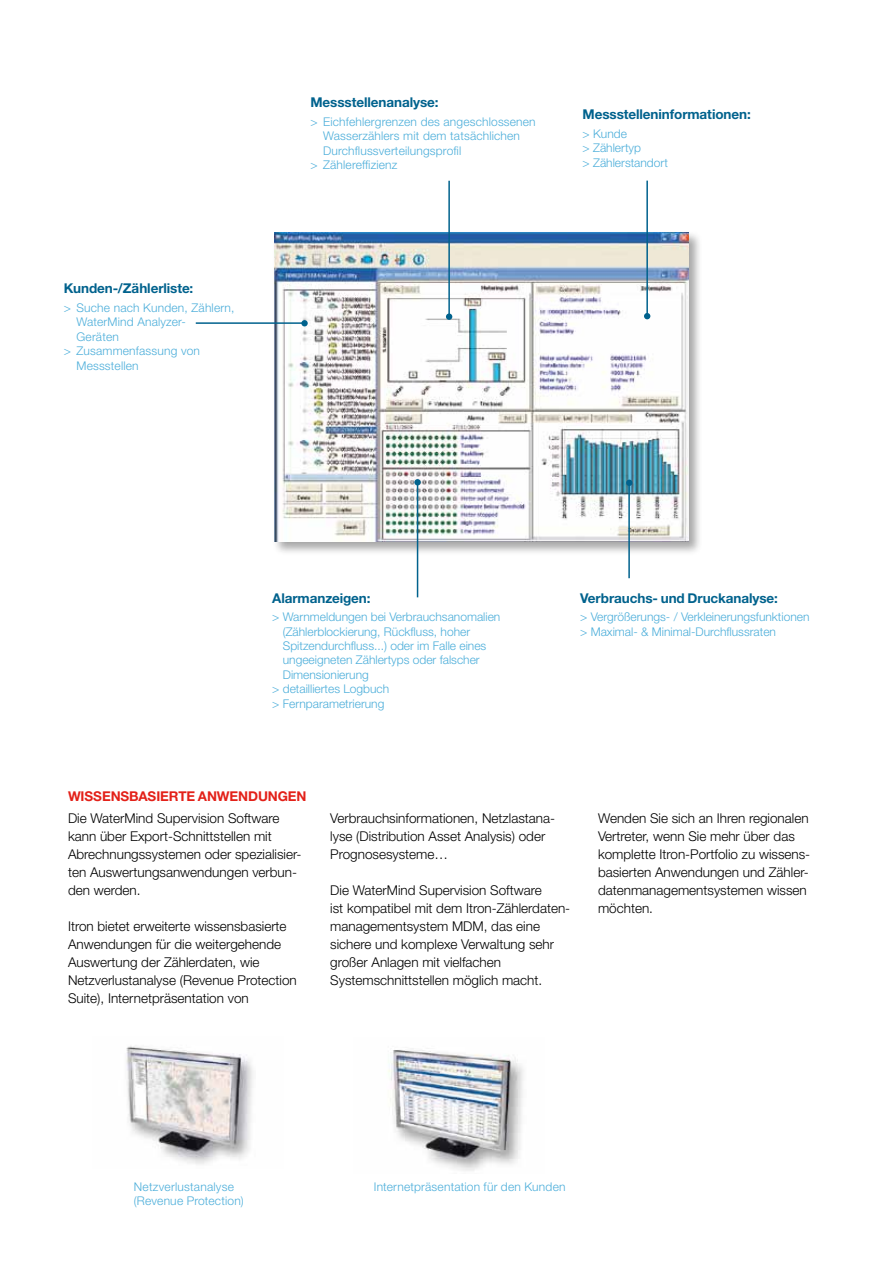
<style>
.page{position:relative;width:893px;height:1263px;background:#fff}
.page>*{position:absolute;margin:0;border:0;box-sizing:border-box;transform-origin:0 0}
.t1{font:300 13.5px/18px "Helvetica Neue LT Std";color:#000}
.t2{font:700 13.5px "Helvetica Neue LT Std";letter-spacing:-.005em;color:#00628d}
.t3{font:700 13.5px "Helvetica Neue LT Std";letter-spacing:-.005em;color:#e32119}
.t4{font:300 12px/14.4px "Helvetica Neue LT Std";color:#4caeda}
.t5{font:300 12px/14.4px "Helvetica Neue LT Std";letter-spacing:.02em;color:#4caeda}
</style>
<div class="page">
<img style="left:126px;top:1046px;width:127px;height:118px">
<img style="left:388px;top:1048px;width:136px;height:123px">
<div style="left:272px;top:230px;width:431px;height:325px;background:#000;opacity:.35"></div>
<img style="left:274px;top:233px;width:415px;height:308px">
<hr style="left:448px;top:181px;width:2px;height:137px;background:#00628d">
<hr style="left:196px;top:322px;width:109px;height:2px;background:#00628d">
<hr style="left:646px;top:181px;width:2px;height:135px;background:#00628d">
<hr style="left:628px;top:482px;width:2px;height:96px;background:#00628d">
<hr style="left:417px;top:482px;width:1px;height:115px;background:#00628d">
<div style="left:446px;top:313px;width:6px;height:7px;background:#00628d;border-radius:50%"></div>
<div style="left:301px;top:320px;width:7px;height:6px;background:#00628d;border-radius:50%"></div>
<svg style="left:644px;top:313px;width:6px;height:6px"></svg>
<svg style="left:626px;top:480px;width:6px;height:6px"></svg>
<div style="left:414px;top:479px;width:7px;height:6px;background:#00628d;border-radius:50%"></div>
<p class="t2" style="left:64px;top:280px;width:131px">Kunden-/Zählerliste:</p>
<p class="t4" style="left:64px;top:300px;width:172px">&gt; Suche nach Kunden, Zählern,</p>
<p class="t4" style="left:77px;top:315px;width:111px">WaterMind Analyzer-</p>
<p class="t4" style="left:77px;top:329px;width:44px">Geräten</p>
<p class="t4" style="left:64px;top:343px;width:138px">&gt; Zusammenfassung von</p>
<p class="t4" style="left:77px;top:358px;width:64px">Messstellen</p>
<p class="t2" style="left:310px;top:94px;width:130px">Messstellenanalyse:</p>
<p class="t4" style="left:310px;top:114px;width:227px">&gt; Eichfehlergrenzen des angeschlossenen</p>
<p class="t4" style="left:323px;top:129px;width:198px">Wasserzählers mit dem tatsächlichen</p>
<p class="t4" style="left:323px;top:143px;width:140px">Durchflussverteilungsprofil</p>
<p class="t4" style="left:310px;top:157px;width:88px">&gt; Zählereffizienz</p>
<p class="t2" style="left:583px;top:106px;width:170px">Messstelleninformationen:</p>
<p class="t4" style="left:583px;top:126px;width:87px">&gt; Kunde<br>&gt; Zählertyp<br>&gt; Zählerstandort</p>
<p class="t2" style="left:272px;top:589px;width:100px">Alarmanzeigen:</p>
<p class="t4" style="left:272px;top:609px;width:230px">&gt; Warnmeldungen bei Verbrauchsanomalien</p>
<p class="t4" style="left:283px;top:624px;width:189px">(Zählerblockierung, Rückfluss, hoher</p>
<p class="t4" style="left:283px;top:638px;width:205px">Spitzendurchfluss...) oder im Falle eines</p>
<p class="t4" style="left:283px;top:653px;width:198px">ungeeigneten Zählertyps oder falscher</p>
<p class="t4" style="left:283px;top:667px;width:88px">Dimensionierung</p>
<p class="t4" style="left:272px;top:681px;width:119px">&gt; detailliertes Logbuch</p>
<p class="t4" style="left:272px;top:696px;width:114px">&gt; Fernparametrierung</p>
<p class="t2" style="left:580px;top:589px;width:199px">Verbrauchs- und Druckanalyse:</p>
<p class="t4" style="left:580px;top:609px;width:231px">&gt; Vergrößerungs- / Verkleinerungsfunktionen &gt; Maximal- &amp; Minimal-Durchflussraten</p>
<p class="t3" style="left:68px;top:787px;width:240px">WISSENSBASIERTE ANWENDUNGEN</p>
<p class="t1" style="left:68px;top:809px;width:235px">Die WaterMind Supervision Software kann über Export-Schnittstellen mit Abrechnungssystemen oder spezialisier&shy;ten Auswertungsanwendungen verbun&shy;den werden.</p>
<p class="t1" style="left:68px;top:917px;width:230px">Itron bietet erweiterte wissensbasierte Anwendungen für die weitergehende Auswertung der Zählerdaten, wie Netzverlustanalyse (Revenue Protection Suite), Internetpräsentation von</p>
<p class="t1" style="left:330px;top:809px;width:226px">Verbrauchsinformationen, Netzlastana&shy;lyse (Distribution Asset Analysis) oder<br>Prognosesysteme…</p>
<p class="t1" style="left:330px;top:881px;width:242px">Die WaterMind Supervision Software<br>ist kompatibel mit dem Itron-Zählerdaten&shy;managementsystem MDM, das eine sichere und komplexe Verwaltung sehr großer Anlagen mit vielfachen Systemschnittstellen möglich macht.</p>
<p class="t1" style="left:598px;top:809px;width:214px">Wenden Sie sich an Ihren regionalen<br>Vertreter, wenn Sie mehr über das komplette Itron-Portfolio zu wissens&shy;basierten Anwendungen und Zähler&shy;datenmanagementsystemen wissen möchten.</p>
<p class="t5" style="left:134px;top:1179px;width:111px">Netzverlustanalyse (Revenue Protection)</p>
<p class="t5" style="left:374px;top:1179px;width:193px">Internetpräsentation für den Kunden</p>
</div>
